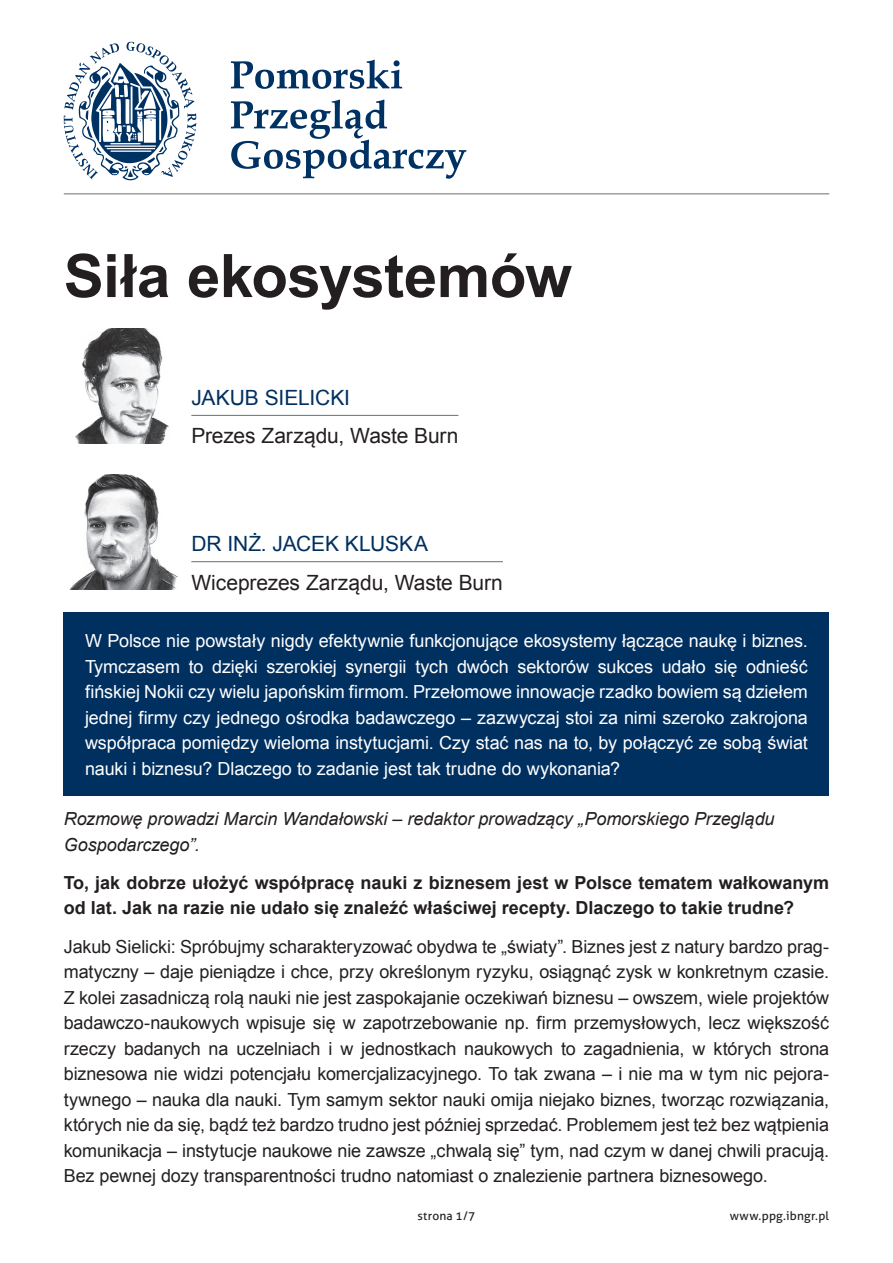
<style>
.page{position:relative;width:893px;height:1263px;background:#fff}
.page>*{position:absolute;margin:0;border:0;box-sizing:border-box;transform-origin:0 0}
.t1{font:700 60px "Arial";letter-spacing:-.01em;color:#231f20}
.t2{font:21px "Arial";letter-spacing:-.005em;color:#231f20}
.t3{font:21px "Arial";letter-spacing:-.005em;color:#003060}
.t4{font:18px/25.5px "Arial";letter-spacing:-.005em;color:#231f20;text-align:justify}
.t5{font:18px/25.5px "Arial";letter-spacing:-.005em;color:#fff;text-align:justify}
.t6{font:700 18px/25.5px "Arial";color:#231f20}
.t7{font:italic 18px/25.5px "Arial";letter-spacing:-.005em;color:#231f20}
.t8{font:12px "Aller";letter-spacing:.015em;color:#231f20}
</style>
<div class="page">
<svg style="left:231px;top:60px;width:171px;height:29px"></svg>
<svg style="left:231px;top:100px;width:235px;height:79px"></svg>
<svg style="left:64px;top:42px;width:132px;height:138px"></svg>
<hr style="left:64px;top:193px;width:765px;height:1px;background:#6c6d70">
<img style="left:75px;top:329px;width:94px;height:114px">
<hr style="left:191px;top:415px;width:267px;height:1px;background:#6c6d70">
<img style="left:69px;top:475px;width:109px;height:115px">
<hr style="left:191px;top:561px;width:312px;height:1px;background:#6c6d70">
<div style="left:64px;top:613px;width:765px;height:183px;background:#003060"></div>
<h1 class="t1" style="left:64px;top:236px;width:510px">Siła ekosystemów</h1>
<p class="t3" style="left:191px;top:384px;width:160px">JAKUB SIELICKI</p>
<p class="t2" style="left:191px;top:422px;width:269px">Prezes Zarządu, Waste Burn</p>
<p class="t3" style="left:191px;top:530px;width:238px">DR INŻ. JACEK KLUSKA</p>
<p class="t2" style="left:191px;top:569px;width:313px">Wiceprezes Zarządu, Waste Burn</p>
<p class="t5" style="left:85px;top:628px;width:724px">W Polsce nie powstały nigdy efektywnie funkcjonujące ekosystemy łączące naukę i biznes.<br>Tymczasem to dzięki szerokiej synergii tych dwóch sektorów sukces udało się odnieść fińskiej Nokii czy wielu japońskim firmom. Przełomowe innowacje rzadko bowiem są dziełem jednej firmy czy jednego ośrodka badawczego – zazwyczaj stoi za nimi szeroko zakrojona współpraca pomiędzy wieloma instytucjami. Czy stać nas na to, by połączyć ze sobą świat nauki i biznesu? Dlaczego to zadanie jest tak trudne do wykonania?</p>
<p class="t7" style="left:64px;top:806px;width:712px">Rozmowę prowadzi Marcin Wandałowski – redaktor prowadzący „Pomorskiego Przeglądu<br>Gospodarczego”.</p>
<p class="t6" style="left:64px;top:870px;width:767px">To, jak dobrze ułożyć współpracę nauki z biznesem jest w Polsce tematem wałkowanym od lat. Jak na razie nie udało się znaleźć właściwej recepty. Dlaczego to takie trudne?</p>
<p class="t4" style="left:64px;top:934px;width:767px">Jakub Sielicki: Spróbujmy scharakteryzować obydwa te „światy”. Biznes jest z natury bardzo prag&shy;matyczny – daje pieniądze i chce, przy określonym ryzyku, osiągnąć zysk w konkretnym czasie.<br>Z kolei zasadniczą rolą nauki nie jest zaspokajanie oczekiwań biznesu – owszem, wiele projektów badawczo‑naukowych wpisuje się w zapotrzebowanie np. firm przemysłowych, lecz większość rzeczy badanych na uczelniach i w jednostkach naukowych to zagadnienia, w których strona biznesowa nie widzi potencjału komercjalizacyjnego. To tak zwana – i nie ma w tym nic pejora&shy;tywnego – nauka dla nauki. Tym samym sektor nauki omija niejako biznes, tworząc rozwiązania, których nie da się, bądź też bardzo trudno jest później sprzedać. Problemem jest też bez wątpienia komunikacja – instytucje naukowe nie zawsze „chwalą się” tym, nad czym w danej chwili pracują.<br>Bez pewnej dozy transparentności trudno natomiast o znalezienie partnera biznesowego.</p>
<p class="t8" style="left:417px;top:1209px;width:60px">strona 1/7</p>
<p class="t8" style="left:730px;top:1209px;width:101px">www.ppg.ibngr.pl</p>
</div>
